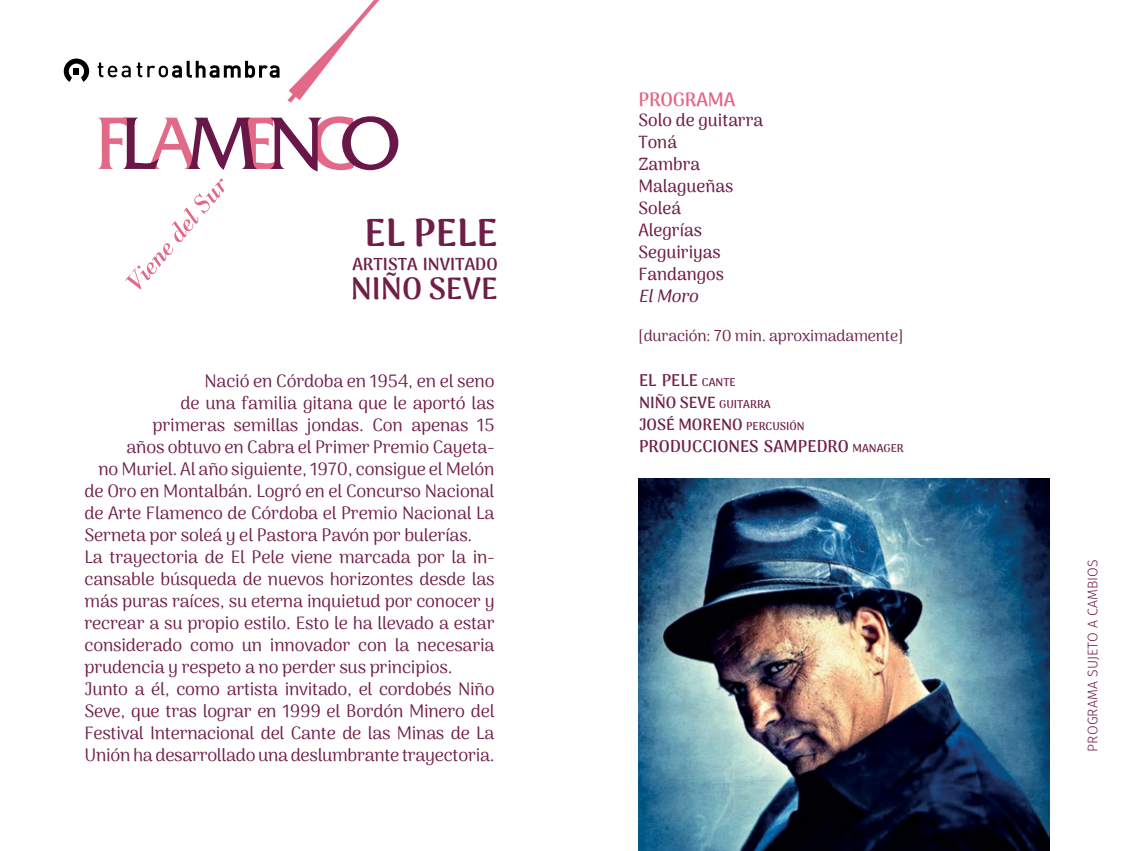
<style>
.page{position:relative;width:1134px;height:851px;background:#fff}
.page>*{position:absolute;margin:0;border:0;box-sizing:border-box;transform-origin:0 0}
.t1{font:900 38.4px "Arima Madurai";color:#701e47}
.t2{font:800 30.4px "Arima Madurai";color:#701e47}
.Programa{font:700 19px "Arima Madurai";letter-spacing:-.01em;color:#e46486}
.t3{font:18px/22px "Arima Madurai";letter-spacing:-.01em;color:#701e47;text-align:justify}
.t4{font:500 17.4px "Arima Madurai";color:#701e47}
.t5{font:italic 500 17.4px "Arima Madurai";color:#701e47}
.t6{font:800 17.2px "Arima Madurai";color:#701e47}
.cuerpo_de_texto{font:700 16.8px "Arima Madurai";color:#701e47}
.Programa-2{font:16px "Arima Madurai";letter-spacing:-.01em;color:#701e47}
.cuerpo_de_texto-2{font:700 16px "Arima Madurai";color:#701e47}
.t7{font:700 16px "Arima Madurai";color:#701e47}
.t8{font:300 14px "Fira Sans";letter-spacing:.01em;color:#701e47}
.t9{font:700 11.2px "Arima Madurai";color:#701e47}
.s1{font-size:11.2px}
.s2{font-size:16px}
</style>
<div class="page">
<img style="left:638px;top:478px;width:411px;height:372px">
<svg style="left:98px;top:63px;width:33px;height:14px"></svg>
<svg style="left:137px;top:61px;width:143px;height:17px"></svg>
<svg style="left:64px;top:59px;width:25px;height:23px"></svg>
<svg style="left:98px;top:116px;width:300px;height:55px"></svg>
<svg style="left:125px;top:178px;width:99px;height:111px"></svg>
<svg style="left:287px;top:0;width:92px;height:103px"></svg>
<p class="t1" style="left:364px;top:204px;width:135px">EL PELE</p>
<p class="t6" style="left:352px;top:252px;width:147px">ARTISTA INVITADO</p>
<p class="t2" style="left:351px;top:267px;width:149px">NIÑO SEVE</p>
<p class="t3" style="left:204px;top:370px;width:292px">Nació en Córdoba en 1954, en el seno</p>
<p class="t3" style="left:180px;top:392px;width:315px">de una familia gitana que le aportó las</p>
<p class="t3" style="left:152px;top:414px;width:343px">primeras semillas jondas. Con apenas 15</p>
<p class="t3" style="left:126px;top:436px;width:370px">años obtuvo en Cabra el Primer Premio Cayeta-</p>
<p class="t3" style="left:98px;top:458px;width:398px">no Muriel. Al año siguiente, 1970, consigue el Melón</p>
<p class="t3" style="left:84px;top:480px;width:411px">de Oro en Montalbán. Logró en el Concurso Nacional</p>
<p class="t3" style="left:84px;top:502px;width:411px">de Arte Flamenco de Córdoba el Premio Nacional La</p>
<p class="t3" style="left:84px;top:524px;width:389px">Serneta por soleá y el Pastora Pavón por bulerías.</p>
<p class="t3" style="left:84px;top:546px;width:412px">La trayectoria de El Pele viene marcada por la in&shy;cansable búsqueda de nuevos horizontes desde las más puras raíces, su eterna inquietud por conocer y recrear a su propio estilo. Esto le ha llevado a estar considerado como un innovador con la necesaria prudencia y respeto a no perder sus principios.</p>
<p class="t3" style="left:84px;top:678px;width:412px">Junto a él, como artista invitado, el cordobés Niño Seve, que tras lograr en 1999 el Bordón Minero del Festival Internacional del Cante de las Minas de La Unión ha desarrollado una deslumbrante trayectoria.</p>
<p class="Programa" style="left:638px;top:86px;width:99px">PROGRAMA</p>
<p class="t4" style="left:638px;top:108px;width:126px">Solo de guitarra</p>
<p class="t4" style="left:638px;top:130px;width:40px">Toná</p>
<p class="t4" style="left:638px;top:152px;width:63px">Zambra</p>
<p class="t4" style="left:638px;top:174px;width:96px">Malagueñas</p>
<p class="t4" style="left:638px;top:196px;width:44px">Soleá</p>
<p class="t4" style="left:638px;top:218px;width:65px">Alegrías</p>
<p class="t4" style="left:638px;top:240px;width:84px">Seguiriyas</p>
<p class="t4" style="left:638px;top:262px;width:87px">Fandangos</p>
<p class="t5" style="left:638px;top:284px;width:66px">ElMoro</p>
<p class="Programa-2" style="left:638px;top:325px;width:267px">[duración: 70 min. aproximadamente]</p>
<p class="cuerpo_de_texto" style="left:639px;top:368px;width:98px">EL PELE <span class="s1">CANTE</span></p>
<p class="cuerpo_de_texto-2" style="left:639px;top:391px;width:133px">NIÑO SEVE <span class="s1">GUITARRA</span></p>
<p class="t7" style="left:639px;top:413px;width:74px">JOSÉ MOREN</p>
<p class="t9" style="left:732px;top:418px;width:74px"><span class="s2">O</span> PERCUSIÓN</p>
<p class="cuerpo_de_texto" style="left:639px;top:434px;width:266px">PRODUCCIONES SAMPEDRO <span class="s1">MANAGER</span></p>
<p class="t8" style="left:1083px;top:751px;width:194px;rotate:-90deg">PROGRAMA SUJETO A CAMBIOS</p>
</div>
